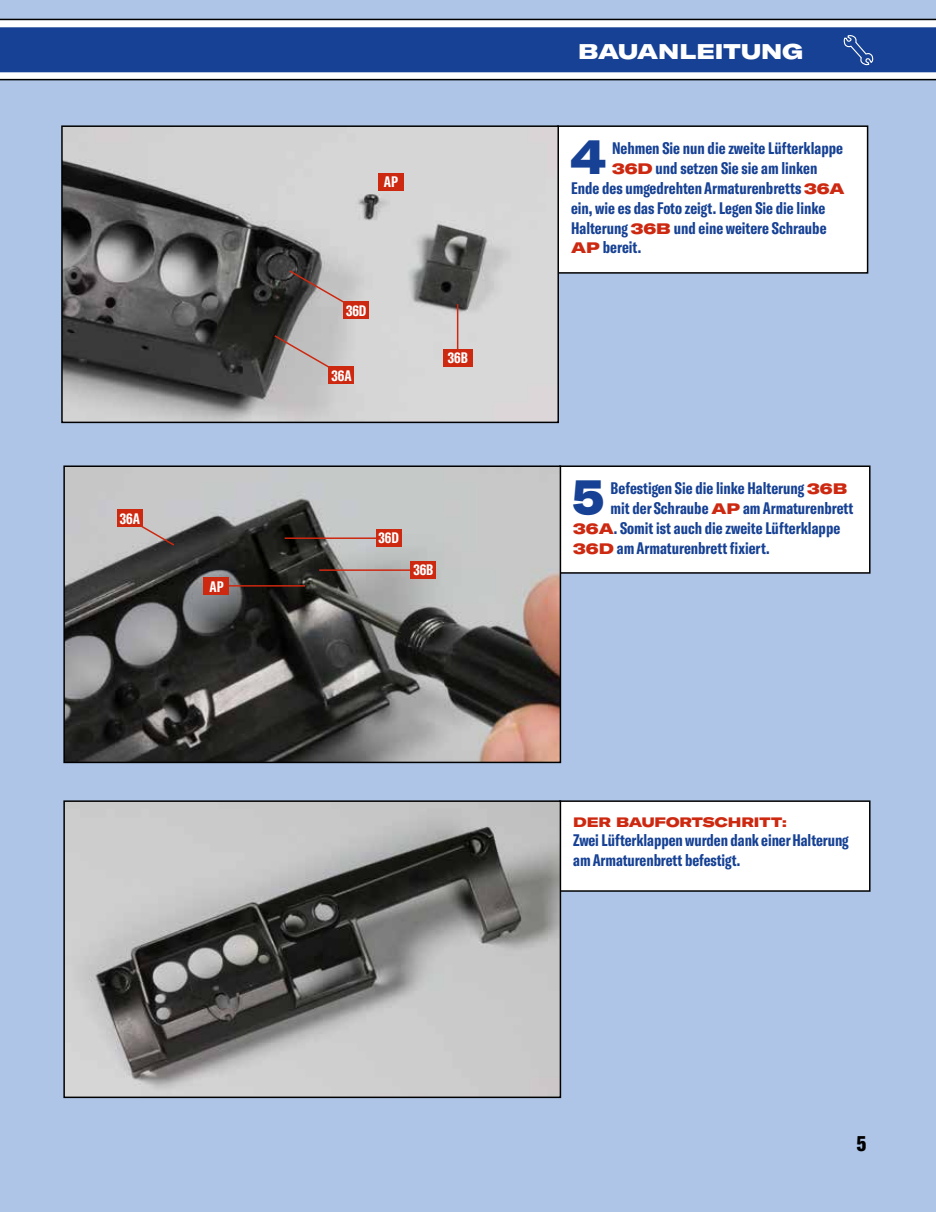
<style>
.page{position:relative;width:936px;height:1212px;background:#fff}
.page>*{position:absolute;margin:0;border:0;box-sizing:border-box;transform-origin:0 0}
.t1{font:900 expanded 48.45px "GT America";color:#164194;scale:.8 1}
.t2{font:900 expanded 21px "GT America";color:#fff}
.t3{font:900 extra-condensed 21px "GT America";color:#000}
.t4{font:700 extra-condensed 16.5px/19.8px "GT America";color:#164194}
.t5{font:700 extra-condensed 15px "GT America";color:#fff}
.t6{font:900 expanded 13.5px "GT America";letter-spacing:-.005em;color:#cd2810}
.s1{font-weight:900;font-stretch:expanded;font-size:15px;color:#cd2810}
</style>
<div class="page">
<div style="left:0;top:0;width:935px;height:1212px;background:#aec5e7"></div>
<svg style="left:0;top:19px;width:935px;height:61px"></svg>
<div style="left:557px;top:126px;width:310px;height:147px;background:#fff"></div>
<div style="left:557px;top:125px;width:311px;height:149px;border:2px solid #000"></div>
<svg style="left:61px;top:125px;width:498px;height:299px"></svg>
<div style="left:559px;top:466px;width:310px;height:107px;background:#fff"></div>
<div style="left:559px;top:465px;width:311px;height:109px;border:2px solid #000"></div>
<svg style="left:63px;top:465px;width:499px;height:299px"></svg>
<div style="left:559px;top:801px;width:310px;height:90px;background:#fff"></div>
<div style="left:559px;top:800px;width:311px;height:92px;border:2px solid #000"></div>
<svg style="left:63px;top:800px;width:499px;height:299px"></svg>
<div style="left:378px;top:173px;width:26px;height:17px;background:#cd2810"></div>
<div style="left:443px;top:349px;width:29px;height:17px;background:#cd2810"></div>
<hr style="left:457px;top:304px;width:1px;height:50px;background:#cd2810">
<div style="left:0;top:27px;width:935px;height:45px;background:#164194"></div>
<svg style="left:843px;top:35px;width:31px;height:39px"></svg>
<div style="left:343px;top:302px;width:26px;height:17px;background:#cd2810"></div>
<svg style="left:287px;top:269px;width:70px;height:42px"></svg>
<div style="left:328px;top:367px;width:26px;height:17px;background:#cd2810"></div>
<svg style="left:273px;top:334px;width:69px;height:42px"></svg>
<div style="left:117px;top:510px;width:25px;height:17px;background:#cd2810"></div>
<svg style="left:131px;top:519px;width:45px;height:28px"></svg>
<div style="left:376px;top:529px;width:25px;height:17px;background:#cd2810"></div>
<hr style="left:284px;top:537px;width:102px;height:2px;background:#cd2810">
<div style="left:410px;top:561px;width:26px;height:17px;background:#cd2810"></div>
<hr style="left:319px;top:569px;width:102px;height:2px;background:#cd2810">
<div style="left:203px;top:578px;width:26px;height:17px;background:#cd2810"></div>
<hr style="left:213px;top:585px;width:92px;height:2px;background:#cd2810">
<p class="t5" style="left:120px;top:510px;width:22px">36A</p>
<p class="t5" style="left:209px;top:578px;width:16px">AP</p>
<p class="t5" style="left:384px;top:173px;width:16px">AP</p>
<p class="t5" style="left:346px;top:302px;width:22px">36D</p>
<p class="t5" style="left:331px;top:367px;width:22px">36A</p>
<p class="t5" style="left:448px;top:349px;width:21px">36B</p>
<p class="t5" style="left:378px;top:529px;width:22px">36D</p>
<p class="t5" style="left:413px;top:561px;width:21px">36B</p>
<p class="t2" style="left:578px;top:38px;width:226px">BAUANLEITUNG</p>
<h1 class="t1" style="left:570px;top:126px;width:45px">4</h1>
<p class="t4" style="left:612px;top:138px;width:232px">Nehmen Sie nun die zweite Lüfterklappe</p>
<p class="t4" style="left:612px;top:158px;width:207px"><span class="s1">36D</span> und setzen Sie sie am linken</p>
<p class="t4" style="left:571px;top:178px;width:275px">Ende des umgedrehten Armaturenbretts <span class="s1">36A</span></p>
<p class="t4" style="left:571px;top:198px;width:255px">ein, wie es das Foto zeigt. Legen Sie die linke</p>
<p class="t4" style="left:571px;top:218px;width:257px">Halterung <span class="s1">36B</span> und eine weitere Schraube</p>
<p class="t4" style="left:571px;top:237px;width:72px"><span class="s1">AP</span> bereit.</p>
<h1 class="t1" style="left:572px;top:466px;width:42px">5</h1>
<p class="t4" style="left:610px;top:478px;width:238px">Befestigen Sie die linke Halterung <span class="s1">36B</span></p>
<p class="t4" style="left:610px;top:498px;width:244px">mit der Schraube <span class="s1">AP</span> am Armaturenbrett</p>
<p class="t4" style="left:573px;top:518px;width:268px"><span class="s1">36A</span>. Somit ist auch die zweite Lüfterklappe</p>
<p class="t4" style="left:573px;top:538px;width:198px"><span class="s1">36D</span> am Armaturenbrett fixiert.</p>
<p class="t6" style="left:573px;top:813px;width:215px">DER BAUFORTSCHRITT:</p>
<p class="t4" style="left:573px;top:831px;width:277px">Zwei Lüfterklappen wurden dank einer Halterung am Armaturenbrett befestigt.</p>
<p class="t3" style="left:856px;top:1130px;width:11px">5</p>
</div>
